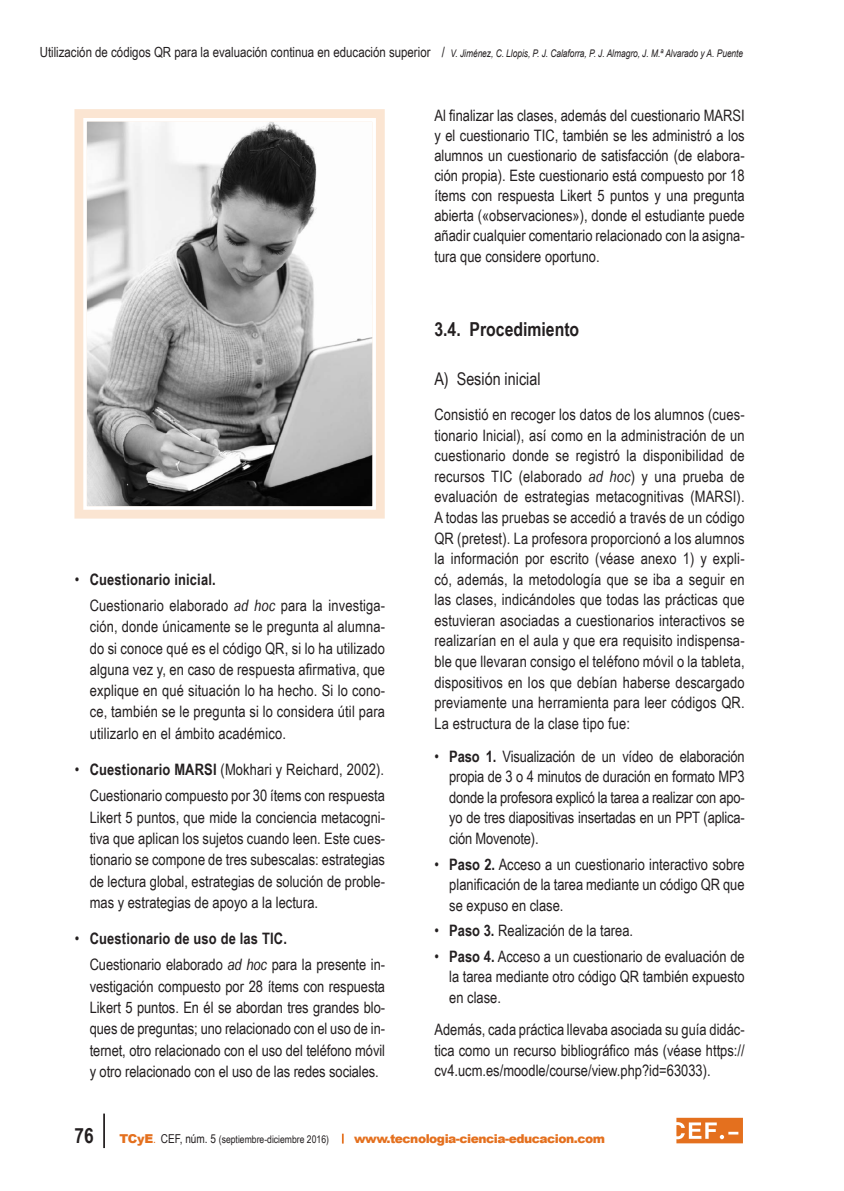
<style>
.page{position:relative;width:844px;height:1191px;background:#fff}
.page>*{position:absolute;margin:0;border:0;box-sizing:border-box;transform-origin:0 0}
.epigrafe_1_1{font:700 19.25px "Arial Narrow";color:#231f20}
.epigrafe_1_1_1{font:17.5px "Arial Narrow";color:#231f20}
.sangria__bolo{font:15.75px/21.3px "Arial Narrow";color:#231f20;text-align:justify}
.texto_general{font:15.75px/20.7px "Arial Narrow";color:#231f20;text-align:justify}
.sangria__bolo-2{font:700 15.75px "Arial Narrow";letter-spacing:.01em;color:#231f20}
.t1{font:900 12.25px "Arial";letter-spacing:-.04em;color:#e4701e}
.t2{font:italic 10.5px "Arial";letter-spacing:-.005em;color:#231f20;scale:.8 1}
.t3{font:10.5px "Arial Narrow";color:#231f20}
.s1{font-family:"Arial Narrow";font-style:normal;font-size:14px}
.s2{font-style:normal;font-size:14px}
.s3{font-weight:400}
.s4{font-style:italic}
.s5{font-weight:700}
.s6{font-weight:700;font-size:21px}
.s7{font-family:"Arial";font-weight:900;font-size:12.25px;color:#e4701e}
.s8{font-size:12.25px;color:#e4701e}
.s9{font-size:12.25px}
</style>
<div class="page">
<hr style="left:103px;top:1113px;width:2px;height:35px;background:#231f20">
<svg style="left:676px;top:1117px;width:66px;height:26px;background:#ea9051"></svg>
<img style="left:87px;top:122px;width:284px;height:383px">
<div style="left:74px;top:109px;width:310px;height:409px;border:12px solid #fbe5d2"></div>
<div style="left:83px;top:118px;width:293px;height:392px;border:3px solid #fff"></div>
<p class="t2" style="left:40px;top:47px;width:880px"><span class="s1">Utilización de códigos QR para la evaluación continua en educación superior</span> <span class="s2">/</span> V. Jiménez, C. Llopis, P. J. Calaforra, P. J. Almagro, J. M.ª Alvarado y A. Puente</p>
<p class="sangria__bolo-2" style="left:75px;top:567px;width:142px"><span class="s3">•</span> Cuestionario inicial.</p>
<p class="sangria__bolo" style="left:90px;top:594px;width:297px">Cuestionario elaborado <span class="s4">ad hoc</span> para la investiga&shy;ción, donde únicamente se le pregunta al alumna&shy;do si conoce qué es el código QR, si lo ha utilizado alguna vez y, en caso de respuesta afirmativa, que explique en qué situación lo ha hecho. Si lo cono&shy;ce, también se le pregunta si lo considera útil para utilizarlo en el ámbito académico.</p>
<p class="sangria__bolo" style="left:75px;top:758px;width:311px">• <span class="s5">Cuestionario MARSI</span> (Mokhari y Reichard, 2002).</p>
<p class="sangria__bolo" style="left:90px;top:784px;width:297px">Cuestionario compuesto por 30 ítems con respuesta Likert 5 puntos, que mide la conciencia metacogni&shy;tiva que aplican los sujetos cuando leen. Este cues&shy;tionario se compone de tres subescalas: estrategias de lectura global, estrategias de solución de proble&shy;mas y estrategias de apoyo a la lectura.</p>
<p class="sangria__bolo-2" style="left:75px;top:926px;width:213px"><span class="s3">•</span> Cuestionario de uso de las TIC.</p>
<p class="sangria__bolo" style="left:90px;top:953px;width:297px">Cuestionario elaborado <span class="s4">ad hoc</span> para la presente in&shy;vestigación compuesto por 28 ítems con respuesta Likert 5 puntos. En él se abordan tres grandes blo&shy;ques de preguntas; uno relacionado con el uso de in&shy;ternet, otro relacionado con el uso del teléfono móvil y otro relacionado con el uso de las redes sociales.</p>
<p class="texto_general" style="left:434px;top:104px;width:312px;line-height:20.1px">Al finalizar las clases, además del cuestionario MARSI y el cuestionario TIC, también se les administró a los alumnos un cuestionario de satisfacción (de elabora&shy;ción propia). Este cuestionario está compuesto por 18 ítems con respuesta Likert 5 puntos y una pregunta abierta («observaciones»), donde el estudiante puede añadir cualquier comentario relacionado con la asigna&shy;tura que considere oportuno.</p>
<p class="epigrafe_1_1" style="left:434px;top:315px;width:146px">3.4. Procedimiento</p>
<p class="epigrafe_1_1_1" style="left:434px;top:366px;width:108px">A) Sesión inicial</p>
<p class="texto_general" style="left:434px;top:404px;width:312px">Consistió en recoger los datos de los alumnos (cues&shy;tionario Inicial), así como en la administración de un cuestionario donde se registró la disponibilidad de recursos TIC (elaborado <span class="s4">ad hoc</span>) y una prueba de evaluación de estrategias metacognitivas (MARSI).<br>A todas las pruebas se accedió a través de un código QR (pretest). La profesora proporcionó a los alumnos la información por escrito (véase anexo 1) y expli&shy;có, además, la metodología que se iba a seguir en las clases, indicándoles que todas las prácticas que estuvieran asociadas a cuestionarios interactivos se realizarían en el aula y que era requisito indispensa&shy;ble que llevaran consigo el teléfono móvil o la tableta, dispositivos en los que debían haberse descargado previamente una herramienta para leer códigos QR.<br>La estructura de la clase tipo fue:</p>
<p class="sangria__bolo" style="left:449px;top:745px;width:297px;line-height:20.7px;text-indent:-15px">• <span class="s5">Paso 1.</span> Visualización de un vídeo de elaboración propia de 3 o 4 minutos de duración en formato MP3 donde la profesora explicó la tarea a realizar con apo&shy;yo de tres diapositivas insertadas en un PPT (aplica&shy;ción Movenote).</p>
<p class="sangria__bolo" style="left:449px;top:853px;width:297px;line-height:20.7px;text-indent:-15px">• <span class="s5">Paso 2.</span> Acceso a un cuestionario interactivo sobre planificación de la tarea mediante un código QR que se expuso en clase.</p>
<p class="sangria__bolo" style="left:434px;top:919px;width:200px">• <span class="s5">Paso 3.</span> Realización de la tarea.</p>
<p class="sangria__bolo" style="left:449px;top:945px;width:297px;line-height:20.7px;text-indent:-15px">• <span class="s5">Paso 4.</span> Acceso a un cuestionario de evaluación de la tarea mediante otro código QR también expuesto en clase.</p>
<p class="texto_general" style="left:434px;top:1019px;width:312px;line-height:20.1px">Además, cada práctica llevaba asociada su guía didác&shy;tica como un recurso bibliográfico más (véase https:// cv4.ucm.es/moodle/course/view.php?id=63033).</p>
<p class="t3" style="left:74px;top:1131px;width:256px"><span class="s6">76</span> <span class="s7">TCyE</span><span class="s8">.</span> <span class="s9">CEF, núm. 5</span> (septiembre-diciembre 2016)</p>
<p class="t1" style="left:354px;top:1129px;width:252px">www.tecnologia-ciencia-educacion.com</p>
</div>
